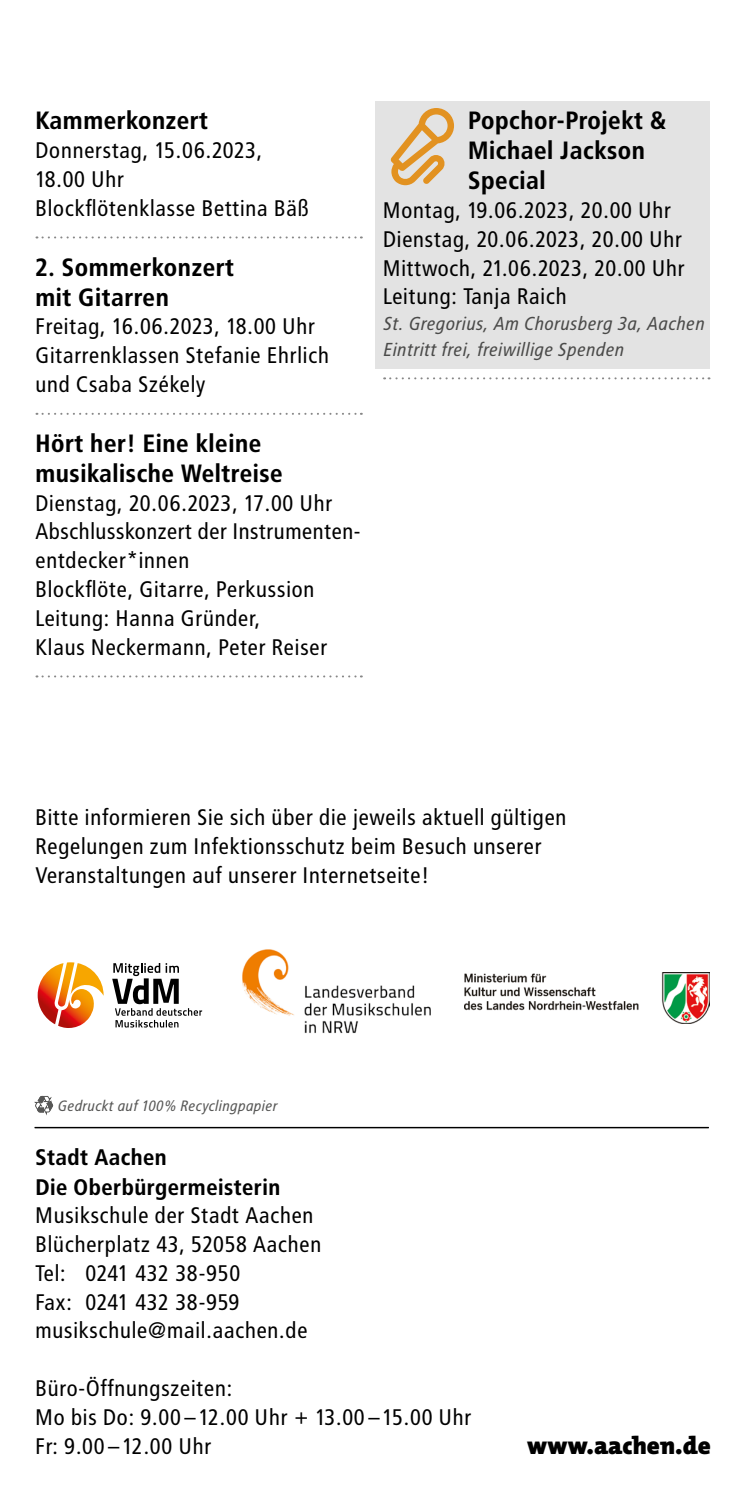
<style>
.page{position:relative;width:745px;height:1489px;background:#fff}
.page>*{position:absolute;margin:0;border:0;box-sizing:border-box;transform-origin:0 0}
.Unterpunkte{font:700 25px/30px "Transit";color:#000}
.t1{font:900 25px "The Mix";color:#000}
.Fließtext{font:22.5px/28.8px "Transit";color:#000}
.Fließtext_A4{font:22.5px/28.8px "Transit";color:#000}
.Zwischentitel_Aufmac{font:700 22.5px "Transit";color:#000}
.Marginalien{font:italic 18.75px "Transit";color:#4a4a49}
.t2{font:italic 15px "Transit";color:#575756}
</style>
<div class="page">
<div style="left:374px;top:102px;width:335px;height:267px;background:#e3e3e3"></div>
<img style="left:242px;top:949px;width:189px;height:85px">
<img style="left:464px;top:972px;width:245px;height:51px">
<hr style="left:35px;top:1126px;width:673px;height:2px;background:#000">
<svg style="left:34px;top:1095px;width:19px;height:20px"></svg>
<img style="left:38px;top:962px;width:65px;height:66px">
<svg style="left:112px;top:963px;width:90px;height:64px"></svg>
<svg style="left:390px;top:108px;width:63px;height:77px"></svg>
<svg style="left:36px;top:236px;width:325px;height:2px"></svg>
<svg style="left:36px;top:413px;width:325px;height:2px"></svg>
<svg style="left:36px;top:675px;width:325px;height:2px"></svg>
<svg style="left:384px;top:377px;width:325px;height:2px"></svg>
<p class="Unterpunkte" style="left:35px;top:106px;width:174px">Kammerkonzert</p>
<p class="Fließtext" style="left:35px;top:136px;width:229px">Donnerstag, 15.06.2023,<br>18.00 Uhr</p>
<p class="Fließtext" style="left:35px;top:193px;width:275px">Blockflötenklasse Bettina Bäß</p>
<p class="Unterpunkte" style="left:35px;top:252px;width:200px">2. Sommerkonzert mit Gitarren</p>
<p class="Fließtext" style="left:35px;top:312px;width:282px">Freitag, 16.06.2023, 18.00 Uhr</p>
<p class="Fließtext" style="left:35px;top:341px;width:295px">Gitarrenklassen Stefanie Ehrlich und Csaba Székely</p>
<p class="Unterpunkte" style="left:35px;top:428px;width:249px">Hört her! Eine kleine musikalische Weltreise</p>
<p class="Fließtext" style="left:35px;top:488px;width:299px">Dienstag, 20.06.2023, 17.00 Uhr</p>
<p class="Fließtext" style="left:35px;top:517px;width:327px">Abschlusskonzert der Instrumenten&shy;entdecker*innen<br>Blockflöte, Gitarre, Perkussion</p>
<p class="Fließtext" style="left:35px;top:603px;width:294px">Leitung: Hanna Gründer,<br>Klaus Neckermann, Peter Reiser</p>
<p class="Unterpunkte" style="left:468px;top:106px;width:200px">Popchor-Projekt &amp;<br>Michael Jackson<br>Special</p>
<p class="Fließtext" style="left:383px;top:196px;width:290px">Montag, 19.06.2023, 20.00 Uhr</p>
<p class="Fließtext" style="left:383px;top:225px;width:301px">Dienstag, 20.06.2023, 20.00 Uhr</p>
<p class="Fließtext" style="left:383px;top:253px;width:303px">Mittwoch, 21.06.2023, 20.00 Uhr</p>
<p class="Fließtext" style="left:383px;top:282px;width:185px">Leitung: Tanja Raich</p>
<p class="Marginalien" style="left:383px;top:313px;width:323px">St. Gregorius, Am Chorusberg 3a, Aachen</p>
<p class="Marginalien" style="left:383px;top:339px;width:242px">Eintritt frei, freiwillige Spenden</p>
<p class="Fließtext_A4" style="left:35px;top:803px;width:533px">Bitte informieren Sie sich über die jeweils aktuell gültigen<br>Regelungen zum Infektionsschutz beim Besuch unserer<br>Veranstaltungen auf unserer Internetseite!</p>
<p class="t2" style="left:57px;top:1096px;width:221px">Gedruckt auf 100% Recyclingpapier</p>
<p class="Zwischentitel_Aufmac" style="left:35px;top:1143px;width:133px">Stadt Aachen</p>
<p class="Zwischentitel_Aufmac" style="left:35px;top:1173px;width:246px">Die Oberbürgermeisterin</p>
<p class="Fließtext" style="left:35px;top:1201px;width:280px">Musikschule der Stadt Aachen</p>
<p class="Fließtext" style="left:35px;top:1229px;width:288px">Blücherplatz 43, 52058 Aachen</p>
<p class="Fließtext" style="left:35px;top:1258px;width:207px">Tel: 0241 432 38-950</p>
<p class="Fließtext" style="left:35px;top:1287px;width:206px">Fax: 0241 432 38-959</p>
<p class="Fließtext" style="left:35px;top:1316px;width:274px">musikschule@mail.aachen.de</p>
<p class="Fließtext_A4" style="left:35px;top:1373px;width:199px">Büro-Öffnungszeiten:</p>
<p class="Fließtext_A4" style="left:35px;top:1402px;width:438px">Mo bis Do: 9.00 – 12.00 Uhr + 13.00 – 15.00 Uhr</p>
<p class="Fließtext_A4" style="left:35px;top:1431px;width:178px">Fr: 9.00 – 12.00 Uhr</p>
<p class="t1" style="left:527px;top:1423px;width:185px">www.aachen.de</p>
</div>
